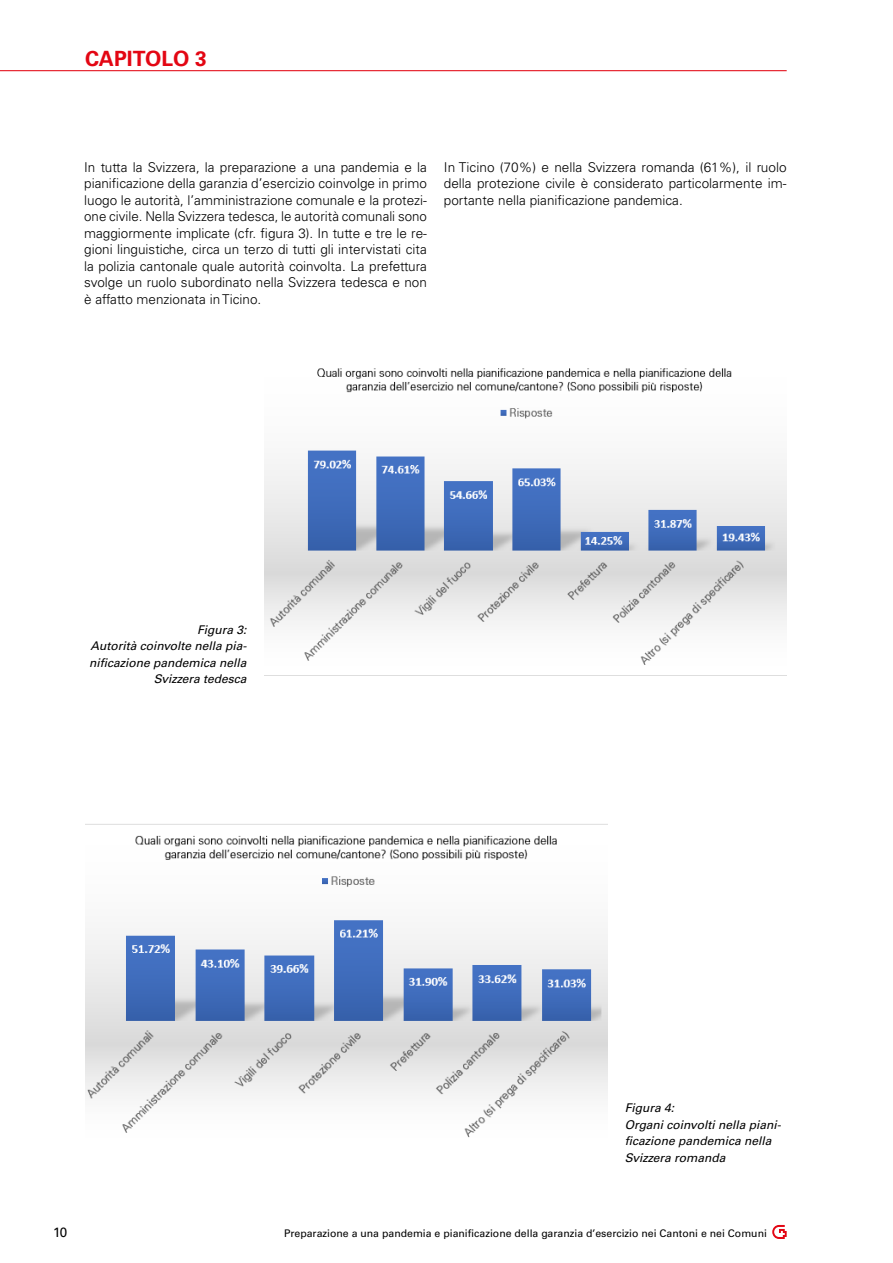
<style>
.page{position:relative;width:893px;height:1263px;background:#fff}
.page>*{position:absolute;margin:0;border:0;box-sizing:border-box;transform-origin:0 0}
.t1{font:700 21px "Univers LT Std";letter-spacing:-.005em;color:#e30613}
.t2{font:300 13.5px/16.5px "Univers LT Std";color:#000;text-align:justify}
.t3{font:13.5px "Univers LT Std";color:#000}
.t4{font:italic 12px/16.5px "Univers LT Std";color:#000;text-align:right}
.t5{font:10.5px "Univers LT Std";color:#000}
</style>
<div class="page">
<hr style="left:0;top:70px;width:787px;height:1px;background:#e30613">
<svg style="left:772px;top:1225px;width:15px;height:14px"></svg>
<img style="left:264px;top:368px;width:523px;height:297px">
<img style="left:85px;top:824px;width:522px;height:314px">
<h1 class="t1" style="left:85px;top:46px;width:123px">CAPITOLO 3</h1>
<p class="t2" style="left:84px;top:159px;width:344px">In tutta la Svizzera, la preparazione a una pandemia e la pianificazione della garanzia d’esercizio coinvolge in primo luogo le autorità, l’amministrazione comunale e la protezi&shy;one civile. Nella Svizzera tedesca, le autorità comunali sono maggiormente implicate (cfr. figura 3). In tutte e tre le re&shy;gioni linguistiche, circa un terzo di tutti gli intervistati cita la polizia cantonale quale autorità coinvolta. La prefettura svolge un ruolo subordinato nella Svizzera tedesca e non è affatto menzionata in Ticino.</p>
<p class="t2" style="left:444px;top:159px;width:344px">In Ticino (70%) e nella Svizzera romanda (61%), il ruolo della protezione civile è considerato particolarmente im&shy;portante nella pianificazione pandemica.</p>
<p class="t4" style="left:89px;top:621px;width:159px">Figura 3:<br>Autorità coinvolte nella pia&shy;nificazione pandemica nella<br>Svizzera tedesca</p>
<p class="t4" style="left:625px;top:1100px;width:158px;text-align:left">Figura 4:<br>Organi coinvolti nella piani&shy;ficazione pandemica nella<br>Svizzera romanda</p>
<p class="t3" style="left:53px;top:1225px;width:16px">10</p>
<p class="t5" style="left:284px;top:1227px;width:484px">Preparazione a una pandemia e pianificazione della garanzia d’esercizio nei Cantoni e nei Comuni</p>
</div>
